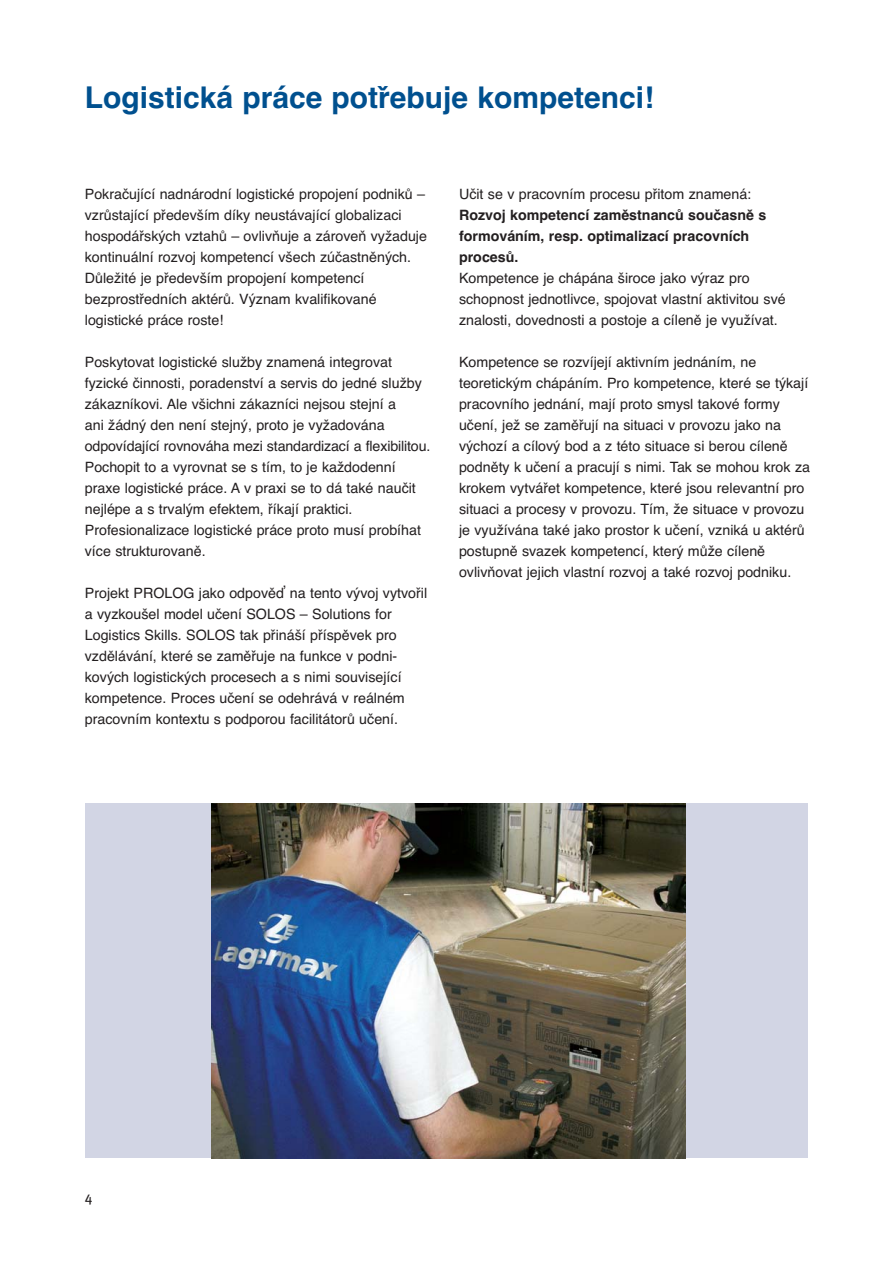
<style>
.page{position:relative;width:893px;height:1263px;background:#fff}
.page>*{position:absolute;margin:0;border:0;box-sizing:border-box;transform-origin:0 0}
.t1{font:700 30px "Helvetica CE";color:#00508f}
.t2{font:14.25px/21px "Helvetica CE";color:#231f20}
.t3{font:700 14.25px/21px "Helvetica CE";color:#231f20}
.t4{font:14.25px "Meta Plus";color:#231f20}
</style>
<div class="page">
<div style="left:85px;top:804px;width:723px;height:354px;background:#d2d5e4"></div>
<img style="left:211px;top:804px;width:474px;height:354px">
<h1 class="t1" style="left:85px;top:87px;width:571px">Logistická práce potřebuje kompetenci!</h1>
<p class="t2" style="left:85px;top:185px;width:344px">Pokračující nadnárodní logistické propojení podniků – vzrůstající především díky neustávající globalizaci hospodářských vztahů – ovlivňuje a zároveň vyžaduje kontinuální rozvoj kompetencí všech zúčastněných.<br>Důležité je především propojení kompetencí bezprostředních aktérů. Význam kvalifikované logistické práce roste!</p>
<p class="t2" style="left:85px;top:353px;width:347px">Poskytovat logistické služby znamená integrovat fyzické činnosti, poradenství a servis do jedné služby zákazníkovi. Ale všichni zákazníci nejsou stejní a<br>ani žádný den není stejný, proto je vyžadována odpovídající rovnováha mezi standardizací a flexibilitou.<br>Pochopit to a vyrovnat se s tím, to je každodenní praxe logistické práce. A v praxi se to dá také naučit nejlépe a s trvalým efektem, říkají praktici.<br>Profesionalizace logistické práce proto musí probíhat více strukturovaně.</p>
<p class="t2" style="left:85px;top:584px;width:344px">Projekt PROLOG jako odpověď na tento vývoj vytvořil a vyzkoušel model učení SOLOS – Solutions for Logistics Skills. SOLOS tak přináší příspěvek pro vzdělávání, které se zaměřuje na funkce v podni&shy;kových logistických procesech a s nimi související kompetence. Proces učení se odehrává v reálném pracovním kontextu s podporou facilitátorů učení.</p>
<p class="t2" style="left:459px;top:185px;width:294px">Učit se v pracovním procesu přitom znamená:</p>
<p class="t3" style="left:459px;top:206px;width:309px">Rozvoj kompetencí zaměstnanců současně s formováním, resp. optimalizací pracovních procesů.</p>
<p class="t2" style="left:459px;top:269px;width:328px">Kompetence je chápána široce jako výraz pro schopnost jednotlivce, spojovat vlastní aktivitou své znalosti, dovednosti a postoje a cíleně je využívat.</p>
<p class="t2" style="left:459px;top:353px;width:352px">Kompetence se rozvíjejí aktivním jednáním, ne teoretickým chápáním. Pro kompetence, které se týkají pracovního jednání, mají proto smysl takové formy učení, jež se zaměřují na situaci v provozu jako na výchozí a cílový bod a z této situace si berou cíleně podněty k učení a pracují s nimi. Tak se mohou krok za krokem vytvářet kompetence, které jsou relevantní pro situaci a procesy v provozu. Tím, že situace v provozu je využívána také jako prostor k učení, vzniká u aktérů postupně svazek kompetencí, který může cíleně ovlivňovat jejich vlastní rozvoj a také rozvoj podniku.</p>
<p class="t4" style="left:85px;top:1192px;width:9px">4</p>
</div>
